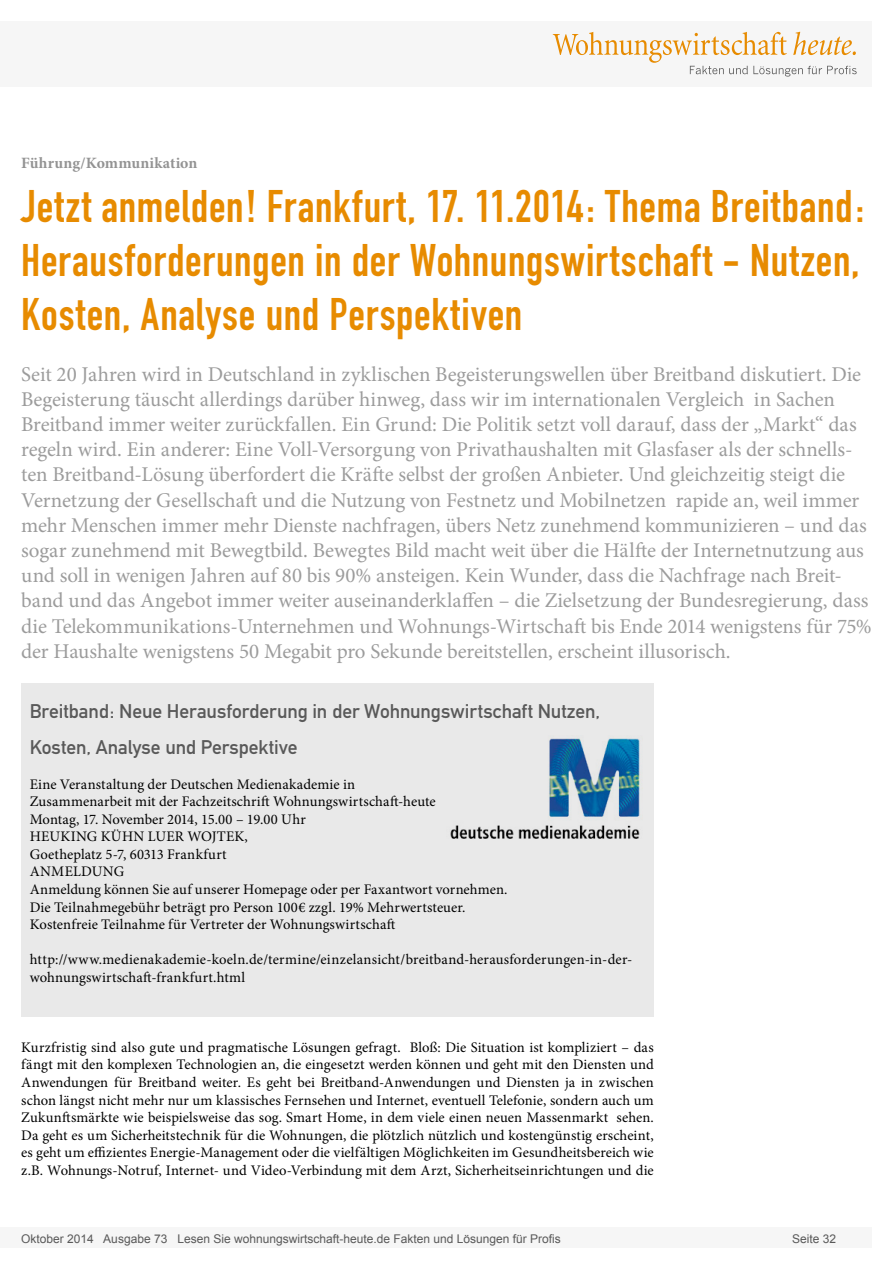
<style>
.page{position:relative;width:893px;height:1263px;background:#fff}
.page>*{position:absolute;margin:0;border:0;box-sizing:border-box;transform-origin:0 0}
.Überschrift_Groß{font:45px/54px "DIN Engschrift";letter-spacing:.02em;color:#e78b00;text-align:justify}
.Anlesetext{font:21px/25.2px "Minion Pro";letter-spacing:-.005em;color:#9c9c9c}
.Überschrift_Grau{font:19.5px/35.1px "DIN Mittelschrift";letter-spacing:-.005em;color:#595959}
.Kategorie{font:700 15.75px "Minion Pro";letter-spacing:.01em;color:#939393}
.Fließtext_erste_Zeil{font:14.7px/17.5px "Minion Pro";letter-spacing:.01em;color:#000}
.t1{font:12px "Arial";color:#595959}
</style>
<div class="page">
<div style="left:0;top:1227px;width:872px;height:20px;background:#f6f6f6"></div>
<div style="left:0;top:21px;width:872px;height:66px;background:#f6f6f6"></div>
<svg style="left:553px;top:32px;width:304px;height:45px"></svg>
<div style="left:21px;top:683px;width:633px;height:334px;background:#e9e9e9"></div>
<img style="left:450px;top:738px;width:190px;height:101px">
<p class="Kategorie" style="left:21px;top:152px;width:177px">Führung/Kommunikation</p>
<p class="Überschrift_Groß" style="left:21px;top:180px;width:844px">Jetzt anmelden! Frankfurt, 17. 11.2014: Thema Breitband:<br>Herausforderungen in der Wohnungswirtschaft - Nutzen, Kosten, Analyse und Perspektiven</p>
<p class="Anlesetext" style="left:21px;top:361px;width:852px">Seit 20 Jahren wird in Deutschland in zyklischen Begeisterungswellen über Breitband diskutiert. Die Begeisterung täuscht allerdings darüber hinweg, dass wir im internationalen Vergleich in Sachen Breitband immer weiter zurückfallen. Ein Grund: Die Politik setzt voll darauf, dass der „Markt“ das regeln wird. Ein anderer: Eine Voll-Versorgung von Privathaushalten mit Glasfaser als der schnells&shy;ten Breitband-Lösung überfordert die Kräfte selbst der großen Anbieter. Und gleichzeitig steigt die Vernetzung der Gesellschaft und die Nutzung von Festnetz und Mobilnetzen rapide an, weil immer mehr Menschen immer mehr Dienste nachfragen, übers Netz zunehmend kommunizieren – und das sogar zunehmend mit Bewegtbild. Bewegtes Bild macht weit über die Hälfte der Internetnutzung aus und soll in wenigen Jahren auf 80 bis 90% ansteigen. Kein Wunder, dass die Nachfrage nach Breit&shy;band und das Angebot immer weiter auseinanderklaffen – die Zielsetzung der Bundesregierung, dass die Telekommunikations-Unternehmen und Wohnungs-Wirtschaft bis Ende 2014 wenigstens für 75% der Haushalte wenigstens 50 Megabit pro Sekunde bereitstellen, erscheint illusorisch.</p>
<p class="Überschrift_Grau" style="left:30px;top:694px;width:572px">Breitband: Neue Herausforderung in der Wohnungswirtschaft Nutzen,<br>Kosten, Analyse und Perspektive</p>
<p class="Fließtext_erste_Zeil" style="left:30px;top:775px;width:327px">Eine Veranstaltung der Deutschen Medienakademie in</p>
<p class="Fließtext_erste_Zeil" style="left:30px;top:793px;width:407px">Zusammenarbeit mit der Fachzeitschrift Wohnungswirtschaft-heute</p>
<p class="Fließtext_erste_Zeil" style="left:30px;top:810px;width:278px">Montag, 17. November 2014, 15.00 – 19.00 Uhr</p>
<p class="Fließtext_erste_Zeil" style="left:30px;top:828px;width:220px">HEUKING KÜHN LUER WOJTEK,</p>
<p class="Fließtext_erste_Zeil" style="left:30px;top:845px;width:198px">Goetheplatz 5-7, 60313 Frankfurt</p>
<p class="Fließtext_erste_Zeil" style="left:30px;top:863px;width:96px">ANMELDUNG</p>
<p class="Fließtext_erste_Zeil" style="left:30px;top:880px;width:479px">Anmeldung können Sie auf unserer Homepage oder per Faxantwort vornehmen.</p>
<p class="Fließtext_erste_Zeil" style="left:30px;top:898px;width:437px">Die Teilnahmegebühr beträgt pro Person 100€ zzgl. 19% Mehrwertsteuer.</p>
<p class="Fließtext_erste_Zeil" style="left:30px;top:916px;width:367px">Kostenfreie Teilnahme für Vertreter der Wohnungswirtschaft</p>
<p class="Fließtext_erste_Zeil" style="left:30px;top:951px;width:604px">http://www.medienakademie-koeln.de/termine/einzelansicht/breitband-herausforderungen-in-der&shy;wohnungswirtschaft-frankfurt.html</p>
<p class="Fließtext_erste_Zeil" style="left:21px;top:1038px;width:634px;text-align:justify">Kurzfristig sind also gute und pragmatische Lösungen gefragt. Bloß: Die Situation ist kompliziert – das fängt mit den komplexen Technologien an, die eingesetzt werden können und geht mit den Diensten und Anwendungen für Breitband weiter. Es geht bei Breitband-Anwendungen und Diensten ja in zwischen schon längst nicht mehr nur um klassisches Fernsehen und Internet, eventuell Telefonie, sondern auch um Zukunftsmärkte wie beispielsweise das sog. Smart Home, in dem viele einen neuen Massenmarkt sehen.<br>Da geht es um Sicherheitstechnik für die Wohnungen, die plötzlich nützlich und kostengünstig erscheint, es geht um effizientes Energie-Management oder die vielfältigen Möglichkeiten im Gesundheitsbereich wie z.B. Wohnungs-Notruf, Internet- und Video-Verbindung mit dem Arzt, Sicherheitseinrichtungen und die</p>
<p class="t1" style="left:21px;top:1230px;width:541px">Oktober 2014 Ausgabe 73 Lesen Sie wohnungswirtschaft-heute.de Fakten und Lösungen für Profis</p>
<p class="t1" style="left:792px;top:1231px;width:46px">Seite 32</p>
</div>
